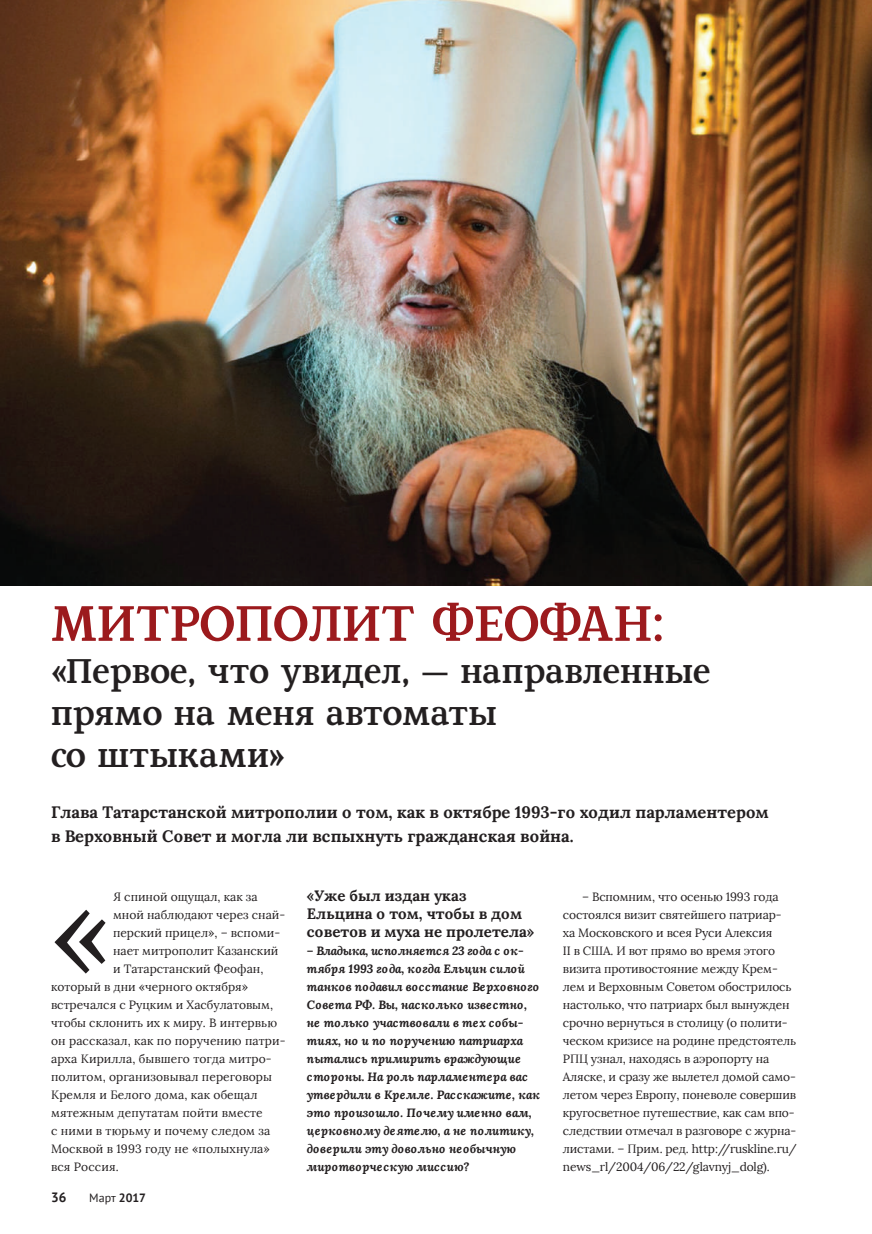
<style>
.page{position:relative;width:872px;height:1234px;background:#fff}
.page>*{position:absolute;margin:0;border:0;box-sizing:border-box;transform-origin:0 0}
.t1{font:114.9px "Lora";color:#231f20}
.t2{font:67.5px "Fowviel";color:#9c1a1d}
.t3{font:46.5px/42px "Fowviel";color:#231f20}
.t4{font:700 16.5px/24px "Lora";color:#231f20}
.t5{font:700 15px/18px "Lora";color:#231f20}
.t6{font:700 13.5px "PT Sans";color:#231f20}
.t7{font:12px/18px "Lora";letter-spacing:-.01em;color:#231f20}
.t8{font:italic 700 12px/18px "Lora";color:#231f20}
.t9{font:12px "Lora";letter-spacing:.01em;color:#231f20}
.t10{font:12px "PT Sans";color:#231f20}
.s1{font-weight:700}
</style>
<div class="page">
<img style="left:0;top:0;width:872px;height:585px">
<h2 class="t2" style="left:51px;top:593px;width:614px">МИТРОПОЛИТ ФЕОФАН:</h2>
<h3 class="t3" style="left:51px;top:650px;width:661px">«Первое, что увидел, – направленные прямо на меня автоматы<br>со штыками»</h3>
<h3 class="t4" style="left:51px;top:800px;width:719px">Глава Татарстанской митрополии о том, как в октябре 1993-го ходил парламентером в Верховный Совет и могла ли вспыхнуть гражданская война.</h3>
<p class="t7" style="left:113px;top:887px;width:146px">Я спиной ощущал, как за</p>
<p class="t7" style="left:113px;top:905px;width:174px">мной наблюдают через снай-</p>
<p class="t7" style="left:113px;top:923px;width:169px">перский прицел», – вспоми-</p>
<p class="t7" style="left:113px;top:941px;width:167px">нает митрополит Казанский</p>
<p class="t7" style="left:113px;top:959px;width:152px">и Татарстанский Феофан,</p>
<p class="t7" style="left:51px;top:977px;width:198px">который в дни «черного октября»</p>
<p class="t7" style="left:51px;top:995px;width:223px">встречался с Руцким и Хасбулатовым,</p>
<p class="t7" style="left:51px;top:1013px;width:228px">чтобы склонить их к миру. В интервью</p>
<p class="t9" style="left:51px;top:1032px;width:236px">он рассказал, как по поручению патри-</p>
<p class="t9" style="left:51px;top:1050px;width:222px">арха Кирилла, бывшего тогда митро-</p>
<p class="t9" style="left:51px;top:1068px;width:223px">политом, организовывал переговоры</p>
<p class="t9" style="left:51px;top:1086px;width:208px">Кремля и Белого дома, как обещал</p>
<p class="t9" style="left:51px;top:1104px;width:213px">мятежным депутатам пойти вместе</p>
<p class="t9" style="left:51px;top:1122px;width:221px">с ними в тюрьму и почему следом за</p>
<p class="t9" style="left:51px;top:1140px;width:220px">Москвой в 1993 году не «полыхнула»</p>
<p class="t9" style="left:51px;top:1158px;width:69px">вся Россия.</p>
<h1 class="t1" style="left:51px;top:861px;width:62px">«</h1>
<p class="t6" style="left:51px;top:1187px;width:17px">36</p>
<p class="t10" style="left:89px;top:1189px;width:58px">Март <span class="s1">2017</span></p>
<p class="t5" style="left:307px;top:886px;width:229px">«Уже был издан указ<br>Ельцина о том, чтобы в дом советов и муха не пролетела»</p>
<p class="t8" style="left:307px;top:941px;width:234px">– Владыка, исполняется 23 года с ок&shy;тября 1993 года, когда Ельцин силой танков подавил восстание Верховного Совета РФ. Вы, насколько известно, не только участвовали в тех собы&shy;тиях, но и по поручению патриарха пытались примирить враждующие стороны. На роль парламентера вас утвердили в Кремле. Расскажите, как это произошло. Почему именно вам, церковному деятелю, а не политику, доверили эту довольно необычную миротворческую миссию?</p>
<p class="t7" style="left:563px;top:887px;width:235px;text-indent:19px">– Вспомним, что осенью 1993 года состоялся визит святейшего патриар&shy;ха Московского и всея Руси Алексия<br>II в США. И вот прямо во время этого визита противостояние между Крем&shy;лем и Верховным Советом обострилось настолько, что патриарх был вынужден срочно вернуться в столицу (о полити&shy;ческом кризисе на родине предстоятель РПЦ узнал, находясь в аэропорту на Аляске, и сразу же вылетел домой само&shy;летом через Европу, поневоле совершив кругосветное путешествие, как сам впо&shy;следствии отмечал в разговоре с журна&shy;листами. – Прим. ред. http://ruskline.ru/ news_rl/2004/06/22/glavnyj_dolg).</p>
</div>
